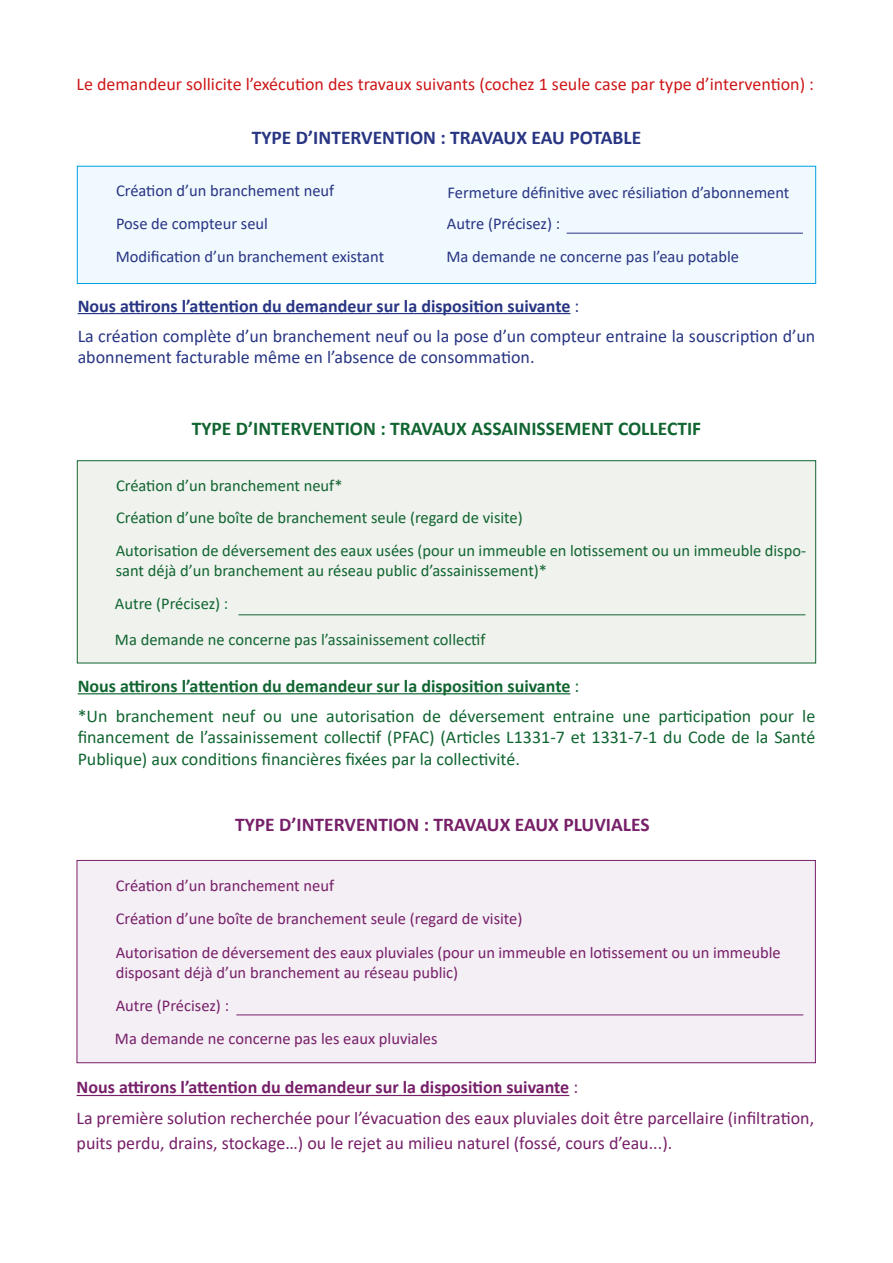
<style>
.page{position:relative;width:893px;height:1263px;background:#fff}
.page>*{position:absolute;margin:0;border:0;box-sizing:border-box;transform-origin:0 0}
.t1{font:700 19.5px "Calibri";color:#116531}
.t2{font:700 19.5px "Calibri";color:#772069}
.t3{font:700 19.5px "Calibri";color:#283583}
.t4{font:18px/30.2px "Calibri";color:#116531}
.t5{font:18px/30.2px "Calibri";color:#772069}
.t6{font:18px/30.2px "Calibri";color:#283583}
.t7{font:18px "Calibri";color:#cd1719}
.t8{font:16.5px/19.8px "Calibri";color:#116531}
.t9{font:16.5px/19.8px "Calibri";color:#772069}
.t10{font:16.5px "Calibri";color:#283583}
.s1{font-weight:700}
</style>
<div class="page">
<div style="left:77px;top:166px;width:739px;height:118px;background:#f0f9fe;border:1px solid #009fe3"></div>
<div style="left:77px;top:460px;width:739px;height:203px;background:#eff2ed;border:1px solid #116531"></div>
<div style="left:77px;top:860px;width:739px;height:203px;background:#f4eef5;border:1px solid #772069"></div>
<hr style="left:567px;top:233px;width:236px;height:1px;background:#283583">
<hr style="left:78px;top:313px;width:492px;height:1px;background:#283583">
<hr style="left:78px;top:693px;width:492px;height:1px;background:#116531">
<hr style="left:77px;top:1095px;width:492px;height:1px;background:#772069">
<hr style="left:238px;top:614px;width:567px;height:1px;background:#116531">
<hr style="left:236px;top:1014px;width:567px;height:1px;background:#772069">
<p class="t7" style="left:77px;top:72px;width:739px">Le demandeur sollicite l’exécution des travaux suivants (cochez 1 seule case par type d’intervention) :</p>
<p class="t3" style="left:252px;top:123px;width:391px">TYPE D’INTERVENTION : TRAVAUX EAU POTABLE</p>
<p class="t10" style="left:116px;top:180px;width:220px">Création d’un branchement neuf</p>
<p class="t10" style="left:116px;top:212px;width:154px">Pose de compteur seul</p>
<p class="t10" style="left:448px;top:181px;width:343px">Fermeture définitive avec résiliation d’abonnement</p>
<p class="t10" style="left:447px;top:212px;width:115px">Autre (Précisez) :</p>
<p class="t10" style="left:116px;top:245px;width:270px">Modification d’un branchement existant</p>
<p class="t10" style="left:447px;top:245px;width:294px">Ma demande ne concerne pas l’eau potable</p>
<p class="t6" style="left:78px;top:290px;width:739px"><span class="s1">Nous attirons l’attention du demandeur sur la disposition suivante</span> :<br>La création complète d’un branchement neuf ou la pose d’un compteur entraine la souscription d’un</p>
<p class="t6" style="left:78px;top:342px;width:458px">abonnement facturable même en l’absence de consommation.</p>
<p class="t1" style="left:192px;top:414px;width:511px">TYPE D’INTERVENTION : TRAVAUX ASSAINISSEMENT COLLECTIF</p>
<p class="t8" style="left:116px;top:475px;width:228px">Création d’un branchement neuf*</p>
<p class="t8" style="left:116px;top:507px;width:408px">Création d’une boîte de branchement seule (regard de visite)</p>
<p class="t8" style="left:116px;top:540px;width:692px">Autorisation de déversement des eaux usées (pour un immeuble en lotissement ou un immeuble dispo&shy;sant déjà d’un branchement au réseau public d’assainissement)*</p>
<p class="t8" style="left:115px;top:593px;width:115px">Autre (Précisez) :</p>
<p class="t8" style="left:115px;top:630px;width:372px">Ma demande ne concerne pas l’assainissement collectif</p>
<p class="t4" style="left:78px;top:670px;width:739px"><span class="s1">Nous attirons l’attention du demandeur sur la disposition suivante</span> :<br>*Un branchement neuf ou une autorisation de déversement entraine une participation pour le</p>
<p class="t4" style="left:78px;top:726px;width:739px;line-height:21.6px">financement de l’assainissement collectif (PFAC) (Articles L1331-7 et 1331-7-1 du Code de la Santé<br>Publique) aux conditions financières fixées par la collectivité.</p>
<p class="t2" style="left:235px;top:811px;width:416px">TYPE D’INTERVENTION : TRAVAUX EAUX PLUVIALES</p>
<p class="t9" style="left:116px;top:875px;width:220px">Création d’un branchement neuf</p>
<p class="t9" style="left:116px;top:908px;width:408px">Création d’une boîte de branchement seule (regard de visite)</p>
<p class="t9" style="left:116px;top:942px;width:666px">Autorisation de déversement des eaux pluviales (pour un immeuble en lotissement ou un immeuble disposant déjà d’un branchement au réseau public)</p>
<p class="t9" style="left:116px;top:995px;width:115px">Autre (Précisez) :</p>
<p class="t9" style="left:115px;top:1028px;width:324px">Ma demande ne concerne pas les eaux pluviales</p>
<p class="t5" style="left:77px;top:1072px;width:739px"><span class="s1">Nous attirons l’attention du demandeur sur la disposition suivante</span> :<br>La première solution recherchée pour l’évacuation des eaux pluviales doit être parcellaire (infiltration,</p>
<p class="t5" style="left:77px;top:1128px;width:597px">puits perdu, drains, stockage…) ou le rejet au milieu naturel (fossé, cours d’eau...).</p>
</div>
